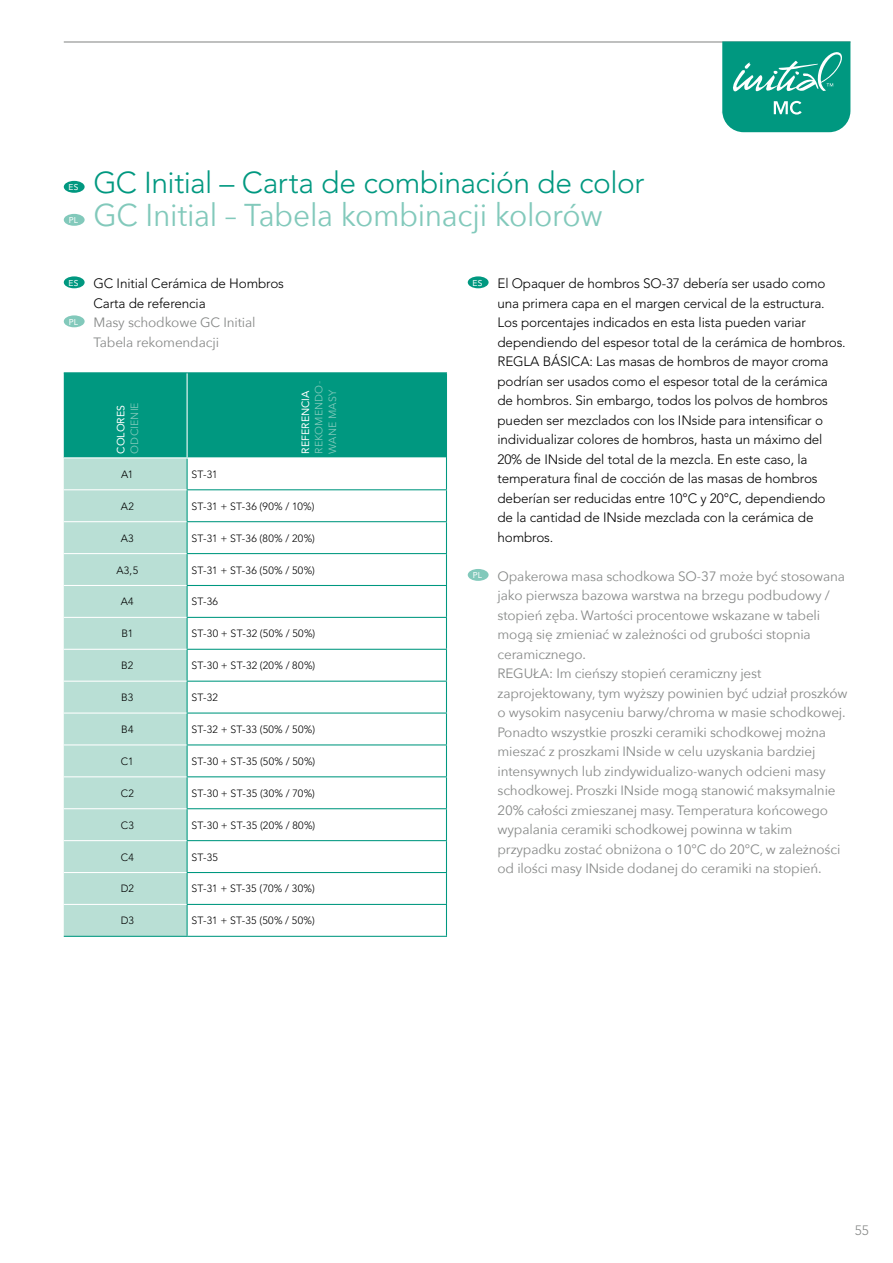
<style>
.page{position:relative;width:893px;height:1263px;background:#fff}
.page>*{position:absolute;margin:0;border:0;box-sizing:border-box;transform-origin:0 0}
.t1{font:31.5px "Avenir Next";letter-spacing:-.01em;color:#82c9bb;scale:.95 1}
.t2{font:300 30px "Avenir LT Std";letter-spacing:-.015em;color:#009880}
.t3{font:13.5px/19.5px "Avenir Next";letter-spacing:-.01em;color:#878988}
.t4{font:300 13.5px/19.5px "Avenir LT Std";letter-spacing:-.01em;color:#000}
.t5{font:300 13.5px "Avenir LT Pro";color:#878988}
.t6{font:300 10.5px "Avenir LT Std";letter-spacing:.035em;color:#000}
.t7{font:10.5px/13.5px "Avenir Next";letter-spacing:.015em;color:#82c9bb}
.t8{font:10.5px "Avenir LT Std";letter-spacing:.01em;color:#fff}
.t9{font:8.4px "Avenir LT Std";color:#fff}
</style>
<div class="page">
<hr style="left:64px;top:41px;width:786px;height:2px;background:#878988">
<svg style="left:722px;top:41px;width:128px;height:91px;background:#1ea38e"></svg>
<div style="left:64px;top:276px;width:21px;height:12px;background:#009880;border-radius:50%"></div>
<div style="left:64px;top:315px;width:21px;height:12px;background:#82c9bb;border-radius:50%"></div>
<div style="left:64px;top:373px;width:382px;height:84px;background:#009880"></div>
<div style="left:64px;top:458px;width:123px;height:478px;background:#b9dfd5"></div>
<hr style="left:64px;top:372px;width:123px;height:1px;background:#009880">
<hr style="left:187px;top:372px;width:260px;height:1px;background:#009880">
<hr style="left:446px;top:373px;width:1px;height:85px;background:#009880">
<hr style="left:187px;top:458px;width:1px;height:31px;background:#009880">
<hr style="left:446px;top:458px;width:1px;height:31px;background:#009880">
<hr style="left:187px;top:489px;width:260px;height:1px;background:#009880">
<hr style="left:187px;top:490px;width:1px;height:31px;background:#009880">
<hr style="left:446px;top:490px;width:1px;height:31px;background:#009880">
<hr style="left:187px;top:521px;width:260px;height:1px;background:#009880">
<hr style="left:187px;top:522px;width:1px;height:31px;background:#009880">
<hr style="left:446px;top:522px;width:1px;height:31px;background:#009880">
<hr style="left:187px;top:553px;width:260px;height:1px;background:#009880">
<hr style="left:187px;top:554px;width:1px;height:31px;background:#009880">
<hr style="left:446px;top:554px;width:1px;height:31px;background:#009880">
<hr style="left:187px;top:585px;width:260px;height:1px;background:#009880">
<hr style="left:187px;top:586px;width:1px;height:31px;background:#009880">
<hr style="left:446px;top:586px;width:1px;height:31px;background:#009880">
<hr style="left:187px;top:617px;width:260px;height:1px;background:#009880">
<hr style="left:187px;top:618px;width:1px;height:31px;background:#009880">
<hr style="left:446px;top:618px;width:1px;height:31px;background:#009880">
<hr style="left:187px;top:649px;width:260px;height:1px;background:#009880">
<hr style="left:187px;top:650px;width:1px;height:31px;background:#009880">
<hr style="left:446px;top:650px;width:1px;height:31px;background:#009880">
<hr style="left:187px;top:681px;width:260px;height:1px;background:#009880">
<hr style="left:187px;top:682px;width:1px;height:30px;background:#009880">
<hr style="left:446px;top:682px;width:1px;height:30px;background:#009880">
<hr style="left:187px;top:712px;width:260px;height:2px;background:#009880">
<hr style="left:187px;top:714px;width:1px;height:30px;background:#009880">
<hr style="left:446px;top:714px;width:1px;height:30px;background:#009880">
<hr style="left:187px;top:744px;width:260px;height:1px;background:#009880">
<hr style="left:187px;top:745px;width:1px;height:31px;background:#009880">
<hr style="left:446px;top:745px;width:1px;height:31px;background:#009880">
<hr style="left:187px;top:776px;width:260px;height:1px;background:#009880">
<hr style="left:187px;top:777px;width:1px;height:31px;background:#009880">
<hr style="left:446px;top:777px;width:1px;height:31px;background:#009880">
<hr style="left:187px;top:808px;width:260px;height:1px;background:#009880">
<hr style="left:187px;top:809px;width:1px;height:31px;background:#009880">
<hr style="left:446px;top:809px;width:1px;height:31px;background:#009880">
<hr style="left:187px;top:840px;width:260px;height:1px;background:#009880">
<hr style="left:187px;top:841px;width:1px;height:31px;background:#009880">
<hr style="left:446px;top:841px;width:1px;height:31px;background:#009880">
<hr style="left:187px;top:872px;width:260px;height:1px;background:#009880">
<hr style="left:187px;top:873px;width:1px;height:31px;background:#009880">
<hr style="left:446px;top:873px;width:1px;height:31px;background:#009880">
<hr style="left:187px;top:904px;width:260px;height:1px;background:#009880">
<hr style="left:187px;top:905px;width:1px;height:31px;background:#009880">
<hr style="left:446px;top:905px;width:1px;height:31px;background:#009880">
<hr style="left:64px;top:936px;width:123px;height:1px;background:#009880">
<hr style="left:187px;top:936px;width:260px;height:1px;background:#009880">
<hr style="left:187px;top:373px;width:1px;height:84px;background:#fff">
<hr style="left:64px;top:489px;width:123px;height:1px;background:#fff">
<hr style="left:64px;top:521px;width:123px;height:1px;background:#fff">
<hr style="left:64px;top:553px;width:123px;height:1px;background:#fff">
<hr style="left:64px;top:585px;width:123px;height:1px;background:#fff">
<hr style="left:64px;top:617px;width:123px;height:1px;background:#fff">
<hr style="left:64px;top:649px;width:123px;height:1px;background:#fff">
<hr style="left:64px;top:681px;width:123px;height:1px;background:#fff">
<hr style="left:64px;top:712px;width:123px;height:2px;background:#fff">
<hr style="left:64px;top:744px;width:123px;height:1px;background:#fff">
<hr style="left:64px;top:776px;width:123px;height:1px;background:#fff">
<hr style="left:64px;top:808px;width:123px;height:1px;background:#fff">
<hr style="left:64px;top:840px;width:123px;height:1px;background:#fff">
<hr style="left:64px;top:872px;width:123px;height:1px;background:#fff">
<hr style="left:64px;top:904px;width:123px;height:1px;background:#fff">
<div style="left:64px;top:181px;width:21px;height:12px;background:#009880;border-radius:50%"></div>
<div style="left:64px;top:214px;width:21px;height:12px;background:#82c9bb;border-radius:50%"></div>
<div style="left:468px;top:276px;width:21px;height:12px;background:#009880;border-radius:50%"></div>
<div style="left:468px;top:569px;width:21px;height:12px;background:#82c9bb;border-radius:50%"></div>
<p class="t9" style="left:69px;top:182px;width:11px">ES</p>
<p class="t9" style="left:69px;top:215px;width:11px">PL</p>
<h2 class="t2" style="left:94px;top:165px;width:552px">GC Initial – Carta de combinación de color</h2>
<h1 class="t1" style="left:94px;top:188px;width:538px">GC Initial – Tabela kombinacji kolorów</h1>
<p class="t4" style="left:94px;top:274px;width:192px;text-indent:-25px"><sup>ES</sup> GC Initial Cerámica de Hombros<br>Carta de referencia</p>
<p class="t3" style="left:94px;top:312px;width:164px;text-indent:-25px"><sup>PL</sup> Masy schodkowe GC Initial<br>Tabela rekomendacji</p>
<p class="t8" style="left:115px;top:454px;width:50px;rotate:-90deg">COLORES</p>
<p class="t7" style="left:127px;top:454px;width:53px;rotate:-90deg">ODCIENIE</p>
<p class="t8" style="left:299px;top:454px;width:65px;rotate:-90deg">REFERENCIA</p>
<p class="t7" style="left:312px;top:454px;width:74px;rotate:-90deg">REKOMENDO-<br>WANE MASY</p>
<p class="t6" style="left:121px;top:468px;width:14px">A1</p>
<p class="t6" style="left:191px;top:468px;width:28px">ST-31</p>
<p class="t6" style="left:121px;top:500px;width:15px">A2</p>
<p class="t6" style="left:191px;top:500px;width:125px">ST-31 + ST-36 (90% / 10%)</p>
<p class="t6" style="left:121px;top:532px;width:14px">A3</p>
<p class="t6" style="left:191px;top:532px;width:125px">ST-31 + ST-36 (80% / 20%)</p>
<p class="t6" style="left:116px;top:564px;width:23px">A3,5</p>
<p class="t6" style="left:191px;top:564px;width:125px">ST-31 + ST-36 (50% / 50%)</p>
<p class="t6" style="left:121px;top:596px;width:14px">A4</p>
<p class="t6" style="left:191px;top:596px;width:28px">ST-36</p>
<p class="t6" style="left:121px;top:627px;width:13px">B1</p>
<p class="t6" style="left:191px;top:627px;width:125px">ST-30 + ST-32 (50% / 50%)</p>
<p class="t6" style="left:121px;top:659px;width:14px">B2</p>
<p class="t6" style="left:191px;top:659px;width:125px">ST-30 + ST-32 (20% / 80%)</p>
<p class="t6" style="left:121px;top:691px;width:14px">B3</p>
<p class="t6" style="left:191px;top:691px;width:28px">ST-32</p>
<p class="t6" style="left:121px;top:723px;width:14px">B4</p>
<p class="t6" style="left:191px;top:723px;width:125px">ST-32 + ST-33 (50% / 50%)</p>
<p class="t6" style="left:121px;top:755px;width:14px">C1</p>
<p class="t6" style="left:191px;top:755px;width:125px">ST-30 + ST-35 (50% / 50%)</p>
<p class="t6" style="left:121px;top:787px;width:15px">C2</p>
<p class="t6" style="left:191px;top:787px;width:125px">ST-30 + ST-35 (30% / 70%)</p>
<p class="t6" style="left:121px;top:819px;width:15px">C3</p>
<p class="t6" style="left:191px;top:819px;width:126px">ST-30 + ST-35 (20% / 80%)</p>
<p class="t6" style="left:121px;top:851px;width:15px">C4</p>
<p class="t6" style="left:191px;top:851px;width:28px">ST-35</p>
<p class="t6" style="left:121px;top:883px;width:15px">D2</p>
<p class="t6" style="left:191px;top:883px;width:125px">ST-31 + ST-35 (70% / 30%)</p>
<p class="t6" style="left:121px;top:914px;width:15px">D3</p>
<p class="t6" style="left:191px;top:914px;width:125px">ST-31 + ST-35 (50% / 50%)</p>
<p class="t4" style="left:497px;top:274px;width:350px;text-indent:-25px"><sup>ES</sup> El Opaquer de hombros SO-37 debería ser usado como una primera capa en el margen cervical de la estructura.<br>Los porcentajes indicados en esta lista pueden variar dependiendo del espesor total de la cerámica de hombros.<br>REGLA BÁSICA: Las masas de hombros de mayor croma podrían ser usados como el espesor total de la cerámica de hombros. Sin embargo, todos los polvos de hombros pueden ser mezclados con los INside para intensificar o individualizar colores de hombros, hasta un máximo del 20% de INside del total de la mezcla. En este caso, la temperatura final de cocción de las masas de hombros deberían ser reducidas entre 10°C y 20°C, dependiendo<br>de la cantidad de INside mezclada con la cerámica de hombros.</p>
<p class="t3" style="left:497px;top:566px;width:352px;text-indent:-25px"><sup>PL</sup> Opakerowa masa schodkowa SO-37 może być stosowana jako pierwsza bazowa warstwa na brzegu podbudowy / stopień zęba. Wartości procentowe wskazane w tabeli mogą się zmieniać w zależności od grubości stopnia ceramicznego.<br>REGUŁA: Im cieńszy stopień ceramiczny jest zaprojektowany, tym wyższy powinien być udział proszków o wysokim nasyceniu barwy/chroma w masie schodkowej.<br>Ponadto wszystkie proszki ceramiki schodkowej można mieszać z proszkami INside w celu uzyskania bardziej intensywnych lub zindywidualizo-wanych odcieni masy schodkowej. Proszki INside mogą stanowić maksymalnie 20% całości zmieszanej masy. Temperatura końcowego wypalania ceramiki schodkowej powinna w takim przypadku zostać obniżona o 10°C do 20°C, w zależności od ilości masy INside dodanej do ceramiki na stopień.</p>
<p class="t5" style="left:855px;top:1222px;width:16px">55</p>
</div>
